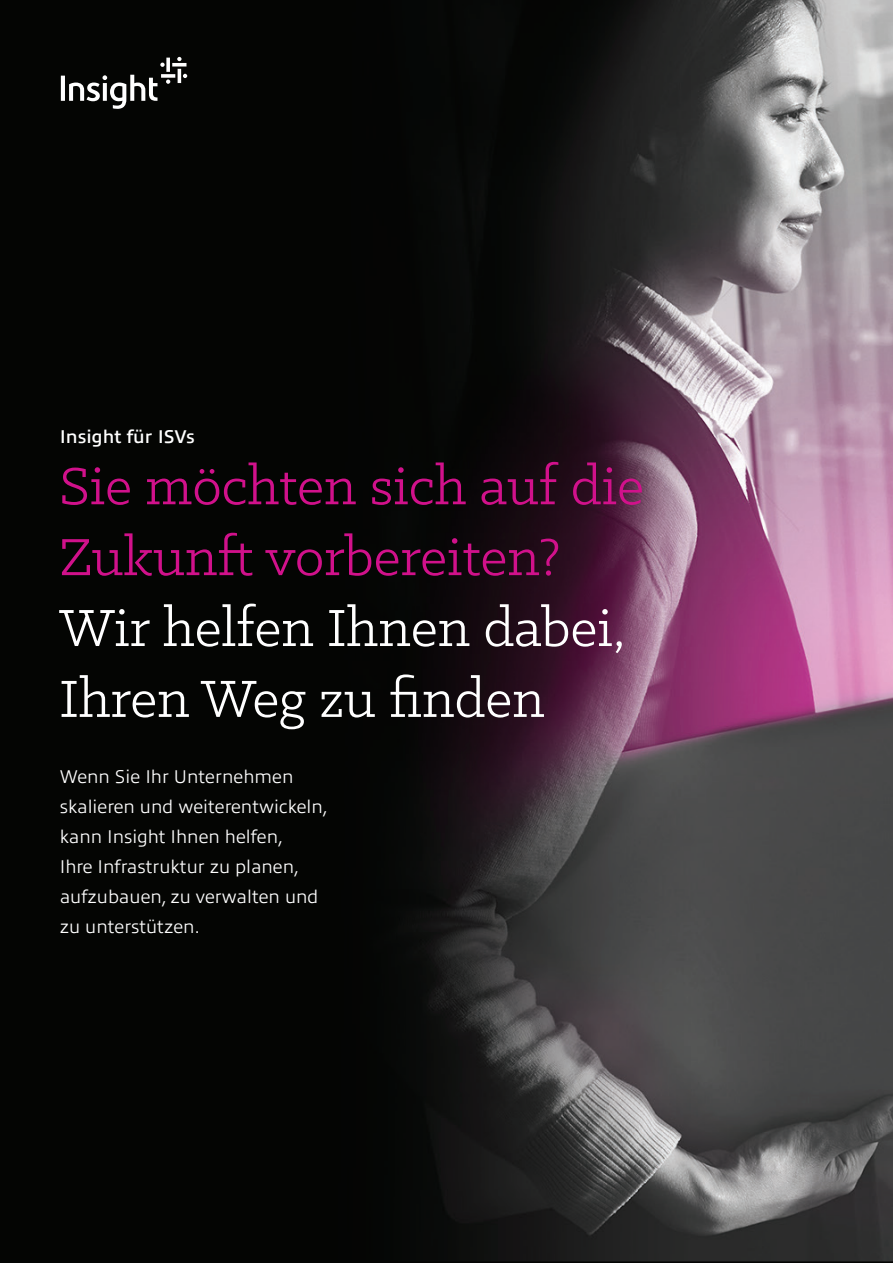
<style>
.page{position:relative;width:893px;height:1263px;background:#fff}
.page>*{position:absolute;margin:0;border:0;box-sizing:border-box;transform-origin:0 0}
.t1{font:59.1px/70.8px "Klinic Slab";color:#d1118b}
.t2{font:59.1px/70.8px "Klinic Slab";color:#fff}
.t3{font:300 18.6px/30px "Allumi Std";color:#fff}
.t4{font:600 18.6px "Allumi Std";color:#fff}
</style>
<div class="page">
<img style="left:0;top:0;width:893px;height:1263px">
<svg style="left:177px;top:57px;width:5px;height:4px"></svg>
<hr style="left:178px;top:69px;width:3px;height:14px;background:#fff">
<svg style="left:166px;top:79px;width:4px;height:5px"></svg>
<svg style="left:166px;top:58px;width:4px;height:14px"></svg>
<svg style="left:160px;top:63px;width:5px;height:4px"></svg>
<svg style="left:172px;top:63px;width:14px;height:4px"></svg>
<svg style="left:183px;top:74px;width:4px;height:4px"></svg>
<svg style="left:161px;top:74px;width:14px;height:4px"></svg>
<svg style="left:61px;top:75px;width:96px;height:34px"></svg>
<p class="t4" style="left:60px;top:426px;width:137px">Insight für ISVs</p>
<h1 class="t1" style="left:59px;top:449px;width:586px">Sie möchten sich auf die<br>Zukunft vorbereiten?</h1>
<h1 class="t2" style="left:59px;top:591px;width:568px">Wir helfen Ihnen dabei,<br>Ihren Weg zu finden</h1>
<p class="t3" style="left:60px;top:762px;width:270px">Wenn Sie Ihr Unternehmen skalieren und weiterentwickeln, kann Insight Ihnen helfen,<br>Ihre Infrastruktur zu planen, aufzubauen, zu verwalten und zu unterstützen.</p>
</div>
